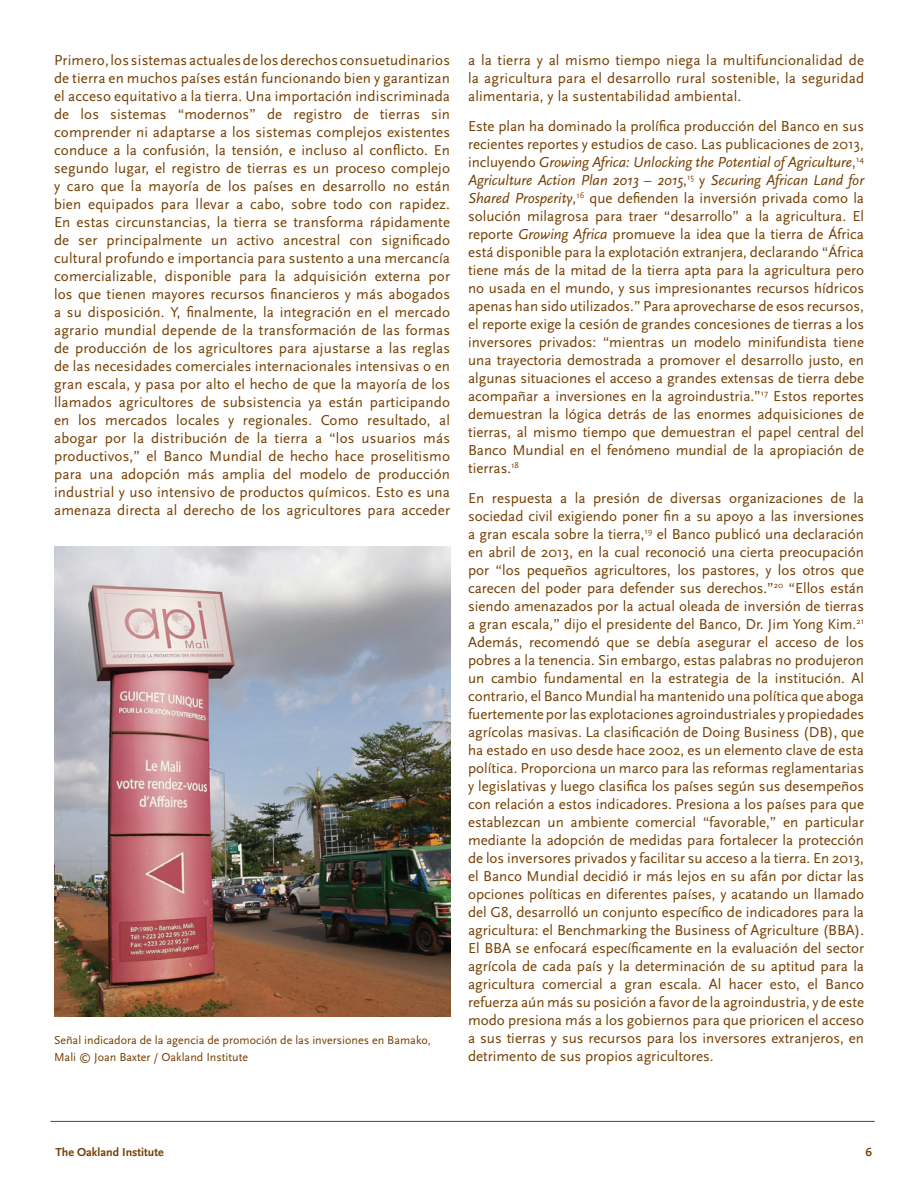
<style>
.page{position:relative;width:918px;height:1188px;background:#fff}
.page>*{position:absolute;margin:0;border:0;box-sizing:border-box;transform-origin:0 0}
.t1{font:15px/18px "Scala Sans";color:#753e00;text-align:justify}
.t2{font:12px/16.5px "Scala Sans";color:#753e00}
.t3{font:700 12px "Scala Sans";color:#753e00}
.s1{font-style:italic}
</style>
<div class="page">
<hr style="left:50px;top:1121px;width:825px;height:1px;background:#753e00">
<img style="left:54px;top:546px;width:396px;height:470px">
<p class="t1" style="left:54px;top:52px;width:398px">Primero, los sistemas actuales de los derechos consuetudinarios de tierra en muchos países están funcionando bien y garantizan el acceso equitativo a la tierra. U na importación indiscriminada de los sistemas “modernos” de registro de tierras sin comprender ni adaptarse a los sistemas complejos existentes conduce a la confusión, la tensión, e incluso al conflicto. En segundo lugar, el registro de tierras es un proceso complejo y caro que la mayoría de los países en desarrollo no están bien equipados para llevar a cabo, sobre todo con rapidez.<br>En estas circunstancias, la tierra se transforma rápidamente de ser principalmente un activo ancestral con significado cultural profundo e importancia para sustento a una mercancía comercializable, disponible para la adquisición externa por los que tienen mayores recursos financieros y más abogados a su disposición. Y, finalmente, la integración en el mercado agrario mundial depende de la transformación de las formas de producción de los agricultores para ajustarse a las reglas de las necesidades comerciales internacionales intensivas o en gran escala, y pasa por alto el hecho de que la mayoría de los llamados agricultores de subsistencia ya están participando en los mercados locales y regionales. Como resultado, al abogar por la distribución de la tierra a “los usuarios más productivos,” el Banco M undial de hecho hace proselitismo para una adopción más amplia del modelo de producción industrial y uso intensivo de productos químicos. Esto es una amenaza directa al derecho de los agricultores para acceder</p>
<p class="t1" style="left:468px;top:52px;width:398px">a la tierra y al mismo tiempo niega la multifuncionalidad de la agricultura para el desarrollo rural sostenible, la seguridad alimentaria, y la sustentabilidad ambiental.</p>
<p class="t1" style="left:468px;top:117px;width:398px">Este plan ha dominado la prolífica producción del Banco en sus recientes reportes y estudios de caso. Las publicaciones de 2013, incluyendo <span class="s1">Growing Africa: Unlocking the Potential of Agriculture</span>,<sup>14<br></sup><span class="s1">Agriculture Action Plan 2013 – 2015</span>,<sup>15</sup> y <span class="s1">Securing African Land for Shared Prosperity</span>,<sup>16</sup> que defienden la inversión privada como la solución milagrosa para traer “desarrollo” a la agricultura. El reporte <span class="s1">Growing Africa</span> promueve la idea que la tierra de África está disponible para la explotación extranjera, declarando “África tiene más de la mitad de la tierra apta para la agricultura pero no usada en el mundo, y sus impresionantes recursos hídricos apenas han sido utilizados.” Para aprovecharse de esos recursos, el reporte exige la cesión de grandes concesiones de tierras a los inversores privados: “mientras un modelo minifundista tiene una trayectoria demostrada a promover el desarrollo justo, en algunas situaciones el acceso a grandes extensas de tierra debe acompañar a inversiones en la agroindustria.”<sup>17</sup> Estos reportes demuestran la lógica detrás de las enormes adquisiciones de tierras, al mismo tiempo que demuestran el papel central del Banco M undial en el fenómeno mundial de la apropiación de tierras.<sup>18</sup></p>
<p class="t1" style="left:468px;top:489px;width:398px">En respuesta a la presión de diversas organizaciones de la sociedad civil exigiendo poner fin a su apoyo a las inversiones a gran escala sobre la tierra,<sup>19</sup> el Banco publicó una declaración en abril de 2013, en la cual reconoció una cierta preocupación por “los pequeños agricultores, los pastores, y los otros que carecen del poder para defender sus derechos.”<sup>20</sup> “Ellos están siendo amenazados por la actual oleada de inversión de tierras a gran escala,” dijo el presidente del Banco, Dr. Jim Yong Kim.<sup>21<br></sup>Además, recomendó que se debía asegurar el acceso de los pobres a la tenencia. Sin embargo, estas palabras no produjeron un cambio fundamental en la estrategia de la institución. Al contrario, el Banco M undial ha mantenido una política que aboga fuertemente por las explotaciones agroindustriales y propiedades agrícolas masivas. La clasificación de Doing Business (DB), que ha estado en uso desde hace 2002, es un elemento clave de esta política. Proporciona un marco para las reformas reglamentarias y legislativas y luego clasifica los países según sus desempeños con relación a estos indicadores. Presiona a los países para que establezcan un ambiente comercial “favorable,” en particular mediante la adopción de medidas para fortalecer la protección de los inversores privados y facilitar su acceso a la tierra. E n 2013, el Banco M undial decidió ir más lejos en su afán por dictar las opciones políticas en diferentes países, y acatando un llamado del G8, desarrolló un conjunto específico de indicadores para la agricultura: el Benchmarking the Business of Agriculture (BBA).<br>El BBA</p>
<p class="t1" style="left:468px;top:939px;width:398px;text-indent:48px">se enfocará específicamente en la evaluación del sector agrícola de cada país y la determinación de su aptitud para la agricultura comercial a gran escala. Al hacer esto, el Banco refuerza aún más su posición a favor de la agroindustria, y de este modo presiona más a los gobiernos para que prioricen el acceso a sus tierras y sus recursos para los inversores extranjeros, en detrimento de sus propios agricultores.</p>
<p class="t2" style="left:54px;top:1032px;width:378px">Señal indicadora de la agencia de promoción de las inversiones en Bamako,<br>M ali © Joan Baxter / Oakland I nstitute</p>
<p class="t3" style="left:56px;top:1146px;width:110px">The Oakland Institute</p>
<p class="t3" style="left:865px;top:1146px;width:8px">6</p>
</div>
